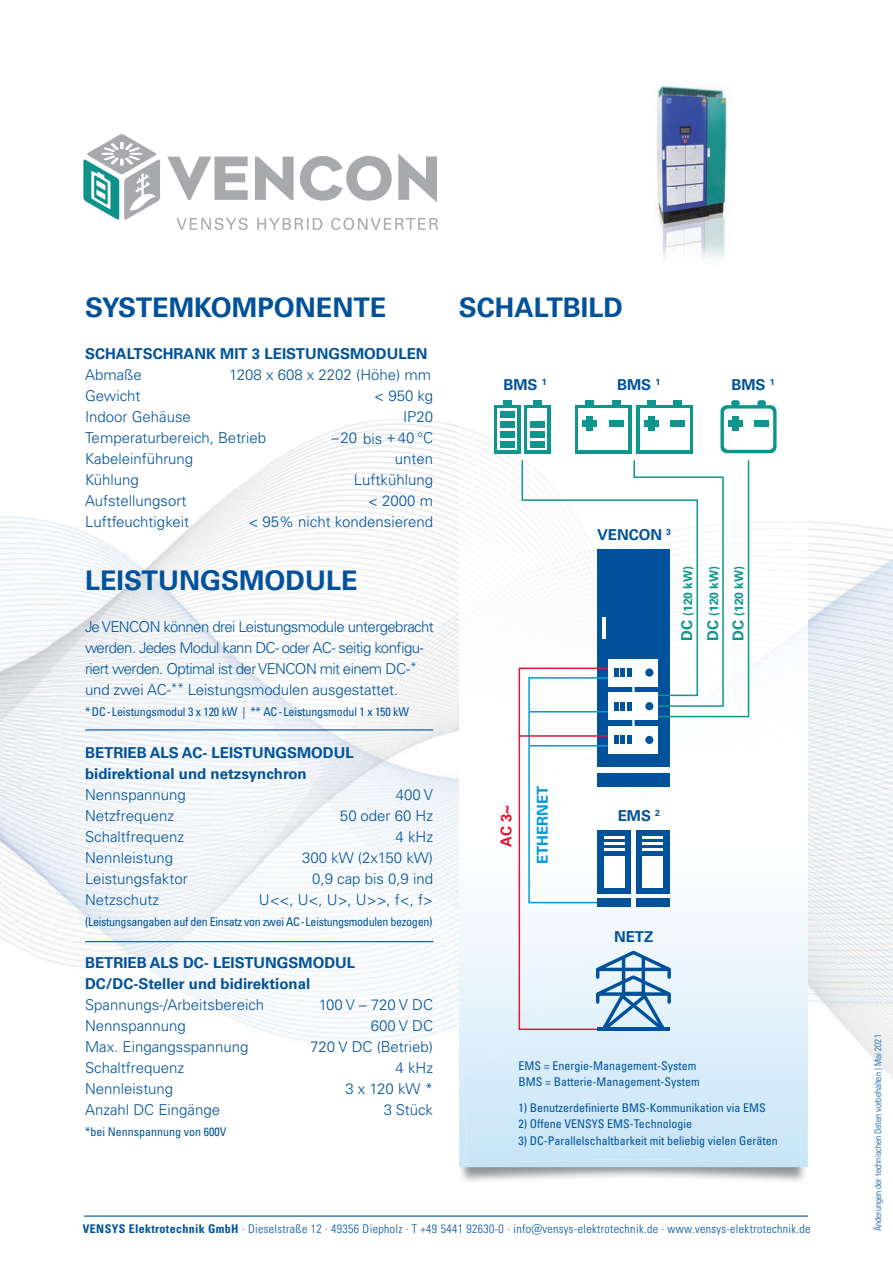
<style>
.page{position:relative;width:893px;height:1263px;background:#fff}
.page>*{position:absolute;margin:0;border:0;box-sizing:border-box;transform-origin:0 0}
.t1{font:700 27px "Univers LTCYR 65";color:#01529a}
.t2{font:300 15px "Univers LT Pro 45";color:#01529a}
.t3{font:300 15px/21px "Univers LT Pro 45";letter-spacing:-.04em;color:#01529a}
.t4{font:700 15px/21px "Univers LTCYR 65";color:#01529a}
.t5{font:700 15px "Univers LTCYR 65";color:#009bde}
.t6{font:700 15px "Univers LTCYR 65";color:#e21736}
.t7{font:condensed 12px/16.5px "Univers";color:#01529a}
.t8{font:12px "Univers LTCYR 47 Light Cond";letter-spacing:.03em;color:#01529a}
.t9{font:condensed 12px "Univers";letter-spacing:-.025em;color:#01529a}
.t10{font:700 12px "Univers LTCYR 65";color:#0e968e}
.t11{font:9px "Univers LTCYR 47 Light Cond";letter-spacing:.01em;color:#01529a}
.s1{font-size:15px}
.s2{font-family:"Univers LTCYR 67 Bold Cond"}
</style>
<div class="page">
<img style="left:789px;top:521px;width:104px;height:696px">
<img style="left:104px;top:1216px;width:53px;height:1px">
<img style="left:368px;top:1216px;width:105px;height:1px">
<img style="left:157px;top:1216px;width:105px;height:1px">
<img style="left:262px;top:1216px;width:106px;height:1px">
<img style="left:473px;top:1216px;width:316px;height:1px">
<img style="left:101px;top:481px;width:358px;height:564px">
<img style="left:50px;top:557px;width:52px;height:484px">
<img style="left:0;top:612px;width:51px;height:373px">
<img style="left:459px;top:1163px;width:348px;height:20px">
<img style="left:509px;top:400px;width:299px;height:248px">
<img style="left:459px;top:427px;width:50px;height:69px">
<img style="left:609px;top:648px;width:199px;height:467px">
<img style="left:459px;top:1079px;width:50px;height:88px">
<img style="left:800px;top:1115px;width:8px;height:52px">
<img style="left:459px;top:519px;width:167px;height:560px">
<div style="left:466px;top:1110px;width:334px;height:53px;background:#cbe6f7"></div>
<hr style="left:84px;top:1215px;width:724px;height:1px;background:#01529a">
<div style="left:494px;top:405px;width:27px;height:48px;background:linear-gradient(to bottom,#0e968e,#0e968e)"></div>
<div style="left:524px;top:405px;width:26px;height:48px;background:#0e968e"></div>
<svg style="left:498px;top:409px;width:19px;height:41px"></svg>
<div style="left:527px;top:409px;width:20px;height:41px;background:#fff"></div>
<div style="left:500px;top:412px;width:15px;height:6px;background:#0e968e"></div>
<div style="left:503px;top:400px;width:9px;height:6px;background:#0e968e"></div>
<div style="left:533px;top:400px;width:8px;height:6px;background:#0e968e"></div>
<div style="left:500px;top:421px;width:15px;height:6px;background:#0e968e"></div>
<div style="left:530px;top:421px;width:14px;height:6px;background:#0e968e"></div>
<div style="left:500px;top:431px;width:15px;height:6px;background:#0e968e"></div>
<div style="left:530px;top:431px;width:14px;height:6px;background:#0e968e"></div>
<div style="left:500px;top:441px;width:15px;height:6px;background:#0e968e"></div>
<div style="left:530px;top:441px;width:14px;height:6px;background:#0e968e"></div>
<svg style="left:637px;top:405px;width:56px;height:48px"></svg>
<div style="left:640px;top:409px;width:49px;height:41px;background:#fff"></div>
<div style="left:647px;top:400px;width:9px;height:6px;background:#0e968e"></div>
<div style="left:673px;top:400px;width:9px;height:6px;background:#0e968e"></div>
<div style="left:648px;top:416px;width:6px;height:15px;background:#0e968e"></div>
<div style="left:644px;top:421px;width:15px;height:6px;background:#0e968e"></div>
<div style="left:670px;top:421px;width:15px;height:6px;background:#0e968e"></div>
<div style="left:575px;top:405px;width:56px;height:48px;background:#0e968e"></div>
<div style="left:578px;top:409px;width:50px;height:41px;background:#fff"></div>
<div style="left:586px;top:400px;width:8px;height:6px;background:#0e968e"></div>
<div style="left:612px;top:400px;width:8px;height:6px;background:#0e968e"></div>
<div style="left:587px;top:416px;width:6px;height:15px;background:#0e968e"></div>
<div style="left:582px;top:421px;width:15px;height:6px;background:#0e968e"></div>
<div style="left:609px;top:421px;width:14px;height:6px;background:#0e968e"></div>
<svg style="left:720px;top:405px;width:57px;height:48px"></svg>
<div style="left:724px;top:409px;width:49px;height:41px;background:#fff;border-radius:4px"></div>
<div style="left:731px;top:400px;width:9px;height:6px;background:#0e968e;border-radius:3px"></div>
<div style="left:757px;top:400px;width:9px;height:6px;background:#0e968e;border-radius:3px"></div>
<div style="left:732px;top:416px;width:6px;height:15px;background:#0e968e"></div>
<div style="left:728px;top:421px;width:15px;height:6px;background:#0e968e"></div>
<div style="left:754px;top:421px;width:15px;height:6px;background:#0e968e"></div>
<svg style="left:518px;top:459px;width:232px;height:574px"></svg>
<div style="left:620px;top:702px;width:5px;height:8px;background:#01529a"></div>
<div style="left:627px;top:702px;width:5px;height:8px;background:#01529a"></div>
<div style="left:645px;top:702px;width:8px;height:8px;background:#01529a;border-radius:50%"></div>
<hr style="left:632px;top:682px;width:3px;height:53px;background:#fff">
<hr style="left:85px;top:729px;width:348px;height:1px;background:#01529a">
<hr style="left:85px;top:941px;width:348px;height:1px;background:#01529a">
<svg style="left:177px;top:218px;width:261px;height:12px"></svg>
<svg style="left:83px;top:134px;width:77px;height:86px"></svg>
<svg style="left:167px;top:156px;width:225px;height:45px"></svg>
<svg style="left:398px;top:153px;width:39px;height:49px"></svg>
<img style="left:656px;top:85px;width:75px;height:173px">
<h1 class="t1" style="left:85px;top:288px;width:303px">SYSTEMKOMPONENTE</h1>
<p class="t4" style="left:85px;top:342px;width:344px">SCHALTSCHRANK MIT 3 LEISTUNGSMODULEN</p>
<p class="t2" style="left:85px;top:365px;width:58px">Abmaße</p>
<p class="t2" style="left:229px;top:365px;width:203px">1208 x 608 x 2202 (Höhe) mm</p>
<p class="t2" style="left:85px;top:386px;width:57px">Gewicht</p>
<p class="t2" style="left:374px;top:386px;width:60px">&lt; 950 kg</p>
<p class="t2" style="left:85px;top:407px;width:107px">Indoor Gehäuse</p>
<p class="t2" style="left:403px;top:407px;width:32px">IP20</p>
<p class="t2" style="left:85px;top:428px;width:183px">Temperaturbereich, Betrieb</p>
<p class="t2" style="left:332px;top:428px;width:103px">–20 bis +40 °C</p>
<p class="t2" style="left:85px;top:449px;width:110px">Kabeleinführung</p>
<p class="t2" style="left:395px;top:449px;width:40px">unten</p>
<p class="t2" style="left:85px;top:470px;width:55px">Kühlung</p>
<p class="t2" style="left:354px;top:470px;width:81px">Luftkühlung</p>
<p class="t2" style="left:85px;top:491px;width:103px">Aufstellungsort</p>
<p class="t2" style="left:368px;top:491px;width:66px">&lt; 2000 m</p>
<p class="t2" style="left:85px;top:512px;width:106px">Luftfeuchtigkeit</p>
<p class="t2" style="left:248px;top:512px;width:186px">&lt; 95% nicht kondensierend</p>
<h1 class="t1" style="left:85px;top:561px;width:274px">LEISTUNGSMODULE</h1>
<p class="t3" style="left:85px;top:616px;width:350px">Je VENCON können drei Leistungsmodule unterge bracht werden. Jedes Modul kann DC- oder AC- seitig konfigu&shy;riert werden. Optimal ist der VENCON mit einem DC-<sup>* </sup>und zwei AC-<sup>**</sup> Leistungsmodulen ausgestattet.</p>
<p class="t7" style="left:85px;top:703px;width:326px">* DC-Leistungsmodul 3 x 120 kW | ** AC-Leistungsmodul 1 x 150 kW</p>
<p class="t4" style="left:85px;top:741px;width:270px">BETRIEB ALS AC- LEISTUNGSMODUL bidirektional und netzsynchron</p>
<p class="t2" style="left:85px;top:785px;width:102px">Nennspannung</p>
<p class="t2" style="left:396px;top:785px;width:39px">400 V</p>
<p class="t2" style="left:85px;top:806px;width:91px">Netzfrequenz</p>
<p class="t2" style="left:340px;top:806px;width:95px">50 oder 60 Hz</p>
<p class="t2" style="left:85px;top:827px;width:101px">Schaltfrequenz</p>
<p class="t2" style="left:396px;top:827px;width:39px">4 kHz</p>
<p class="t2" style="left:85px;top:848px;width:90px">Nennleistung</p>
<p class="t2" style="left:302px;top:848px;width:132px">300 kW (2x150 kW)</p>
<p class="t2" style="left:85px;top:869px;width:104px">Leistungsfaktor</p>
<p class="t2" style="left:312px;top:869px;width:122px">0,9 cap bis 0,9 ind</p>
<p class="t2" style="left:85px;top:890px;width:76px">Netzschutz</p>
<p class="t2" style="left:259px;top:890px;width:176px">U&lt;&lt;, U&lt;, U&gt;, U&gt;&gt;, f&lt;, f&gt;</p>
<p class="t9" style="left:85px;top:914px;width:349px">(Leistungsangaben auf den Einsatz von zwei AC-Leistungsmodulen bezogen)</p>
<p class="t4" style="left:85px;top:951px;width:272px">BETRIEB ALS DC- LEISTUNGSMODUL<br>DC/DC-Steller und bidirektional</p>
<p class="t2" style="left:85px;top:995px;width:181px">Spannungs-/Arbeitsbereich</p>
<p class="t2" style="left:319px;top:995px;width:116px">100 V – 720 V DC</p>
<p class="t2" style="left:85px;top:1016px;width:102px">Nennspannung</p>
<p class="t2" style="left:371px;top:1016px;width:64px">600 V DC</p>
<p class="t2" style="left:85px;top:1037px;width:165px">Max. Eingangsspannung</p>
<p class="t2" style="left:310px;top:1037px;width:124px">720 V DC (Betrieb)</p>
<p class="t2" style="left:85px;top:1058px;width:101px">Schaltfrequenz</p>
<p class="t2" style="left:396px;top:1058px;width:39px">4 kHz</p>
<p class="t2" style="left:85px;top:1079px;width:90px">Nennleistung</p>
<p class="t2" style="left:345px;top:1079px;width:89px">3 x 120 kW *</p>
<p class="t2" style="left:85px;top:1100px;width:137px">Anzahl DC Eingänge</p>
<p class="t2" style="left:384px;top:1100px;width:51px">3 Stück</p>
<p class="t7" style="left:85px;top:1123px;width:143px">*bei Nennspannung von 600V</p>
<h1 class="t1" style="left:459px;top:288px;width:165px">SCHALTBILD</h1>
<p class="t4" style="left:503px;top:374px;width:45px">BMS <sup>1</sup></p>
<p class="t4" style="left:617px;top:374px;width:45px">BMS <sup>1</sup></p>
<p class="t4" style="left:731px;top:374px;width:45px">BMS <sup>1</sup></p>
<p class="t4" style="left:597px;top:524px;width:76px">VENCON <sup>3</sup></p>
<p class="t10" style="left:679px;top:641px;width:77px;rotate:-90deg"><span class="s1">DC</span> (120 kW)</p>
<p class="t10" style="left:705px;top:641px;width:77px;rotate:-90deg"><span class="s1">DC</span> (120 kW)</p>
<p class="t10" style="left:731px;top:641px;width:77px;rotate:-90deg"><span class="s1">DC</span> (120 kW)</p>
<p class="t6" style="left:496px;top:847px;width:43px;rotate:-90deg">AC 3~</p>
<p class="t5" style="left:532px;top:864px;width:80px;rotate:-90deg">ETHERNET</p>
<p class="t4" style="left:618px;top:804px;width:44px">EMS <sup>2</sup></p>
<p class="t4" style="left:614px;top:925px;width:41px">NETZ</p>
<p class="t7" style="left:519px;top:1057px;width:183px">EMS = Energie-Management-System<br>BMS = Batterie-Management-System</p>
<p class="t7" style="left:519px;top:1099px;width:249px">1) Benutzerdefinierte BMS-Kommunikation via EMS</p>
<p class="t7" style="left:519px;top:1115px;width:175px">2) Offene VENSYS EMS-Technologie</p>
<p class="t7" style="left:519px;top:1132px;width:261px">3) DC-Parallelschaltbarkeit mit beliebig vielen Geräten</p>
<p class="t8" style="left:83px;top:1220px;width:729px"><span class="s2">VENSYS Elektrotechnik GmbH</span> · Dieselstraße 12 · 49356 Diepholz · T +49 5441 92630-0 · info@vensys-elektrotechnik.de · www.vensys-elektrotechnik.de</p>
<p class="t11" style="left:872px;top:1231px;width:198px;rotate:-90deg">Änderungen der technischen Daten vorbehalten | Mai 2021</p>
</div>
